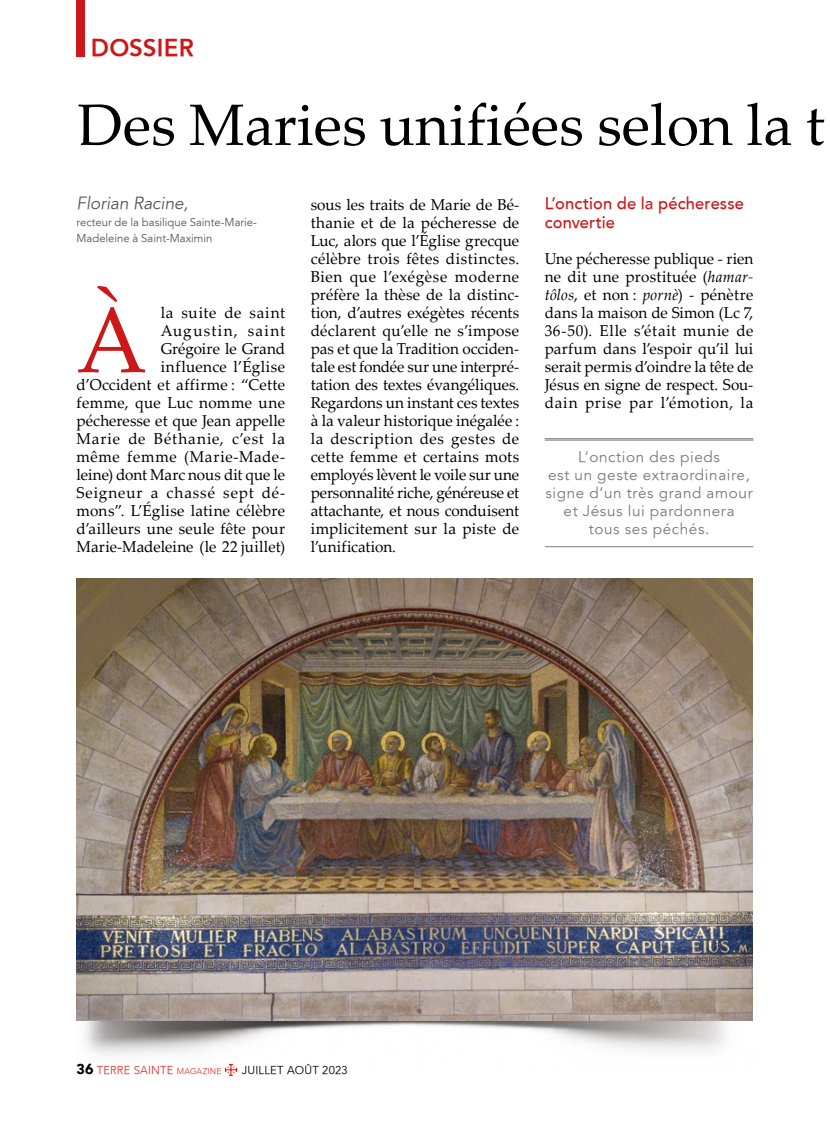
<style>
.page{position:relative;width:830px;height:1127px;background:#fff}
.page>*{position:absolute;margin:0;border:0;box-sizing:border-box;transform-origin:0 0}
.t1{font:93.3px "Palatino Linotype";color:#cd1719}
.t2{font:58.5px "Palatino Linotype";color:#000}
.t3{font:800 24px "Avenir";letter-spacing:.005em;color:#cd1719}
.t4{font:italic 17.25px "Avenir";color:#575756}
.t5{font:500 16.5px/19.5px "Avenir";letter-spacing:.005em;color:#cd1719}
.t6{font:15.75px/18px "Palatino Linotype";letter-spacing:.015em;color:#000;text-align:justify}
.t7{font:300 15px/18px "Avenir 45";letter-spacing:.04em;color:#7c7b7b;text-align:center}
.t8{font:300 11.25px/16.5px "Avenir 45";color:#575756}
.t9{font:300 11.25px "Avenir";letter-spacing:.02em;color:#e3231d}
.t10{font:300 11.25px "Avenir 45";letter-spacing:.02em;color:#000}
.s1{font-style:italic}
.s2{font-weight:900;font-size:14.25px;color:#000}
.s3{font-size:8.25px}
</style>
<div class="page">
<img style="left:84px;top:1018px;width:669px;height:58px">
<img style="left:76px;top:579px;width:676px;height:442px">
<div style="left:77px;top:0;width:8px;height:56px;background:#cd1719"></div>
<hr style="left:544px;top:438px;width:209px;height:1px;background:#7c7b7b">
<hr style="left:544px;top:440px;width:209px;height:1px;background:#7c7b7b">
<hr style="left:544px;top:546px;width:209px;height:1px;background:#7c7b7b">
<h3 class="t3" style="left:91px;top:34px;width:104px">DOSSIER</h3>
<h2 class="t2" style="left:78px;top:83px;width:748px">Des Maries unifiées selon la t</h2>
<p class="t4" style="left:77px;top:193px;width:113px">Florian Racine,</p>
<p class="t8" style="left:77px;top:214px;width:182px">recteur de la basilique Sainte-Marie-<br>Madeleine à Saint-Maximin</p>
<h1 class="t1" style="left:77px;top:274px;width:72px">À</h1>
<p class="t6" style="left:77px;top:303px;width:210px;text-align:right">la suite de saint<br>Augustin, saint<br>Grégoire le Grand<br>influence l’Église<br>d’Occident et affirme : “Cette femme, que Luc nomme une pécheresse et que Jean appelle<br>Marie de Béthanie, c’est la même femme (Marie-Made&shy;leine) dont Marc nous dit que le<br>Seigneur a chassé sept dé&shy;mons”. L’Église latine célèbre d’ailleurs une seule fête pour<br>Marie-Madeleine (le 22 juillet)</p>
<p class="t6" style="left:310px;top:195px;width:210px">sous les traits de Marie de Bé&shy;thanie et de la pécheresse de Luc, alors que l’Église grecque célèbre trois fêtes distinctes.<br>Bien que l’exégèse moderne préfère la thèse de la distinc&shy;tion, d’autres exégètes récents déclarent qu’elle ne s’impose pas et que la Tradition occiden&shy;tale est fondée sur une interpré&shy;tation des textes évangéliques.<br>Regardons un instant ces textes à la valeur historique inégalée : la description des gestes de cette femme et certains mots employés lèvent le voile sur une personnalité riche, généreuse et attachante, et nous conduisent implicitement sur la piste de l’unification.</p>
<p class="t5" style="left:544px;top:194px;width:201px">L’onction de la pécheresse convertie</p>
<p class="t6" style="left:544px;top:249px;width:210px">Une pécheresse publique - rien ne dit une prostituée (<span class="s1">hamar&shy;tôlos</span>, et non : <span class="s1">pornè</span>) - pénètre dans la maison de Simon (Lc 7, 36-50). Elle s’était munie de parfum dans l’espoir qu’il lui serait permis d’oindre la tête de Jésus en signe de respect. Sou&shy;dain prise par l’émotion, la</p>
<p class="t7" style="left:545px;top:448px;width:209px">L’onction des pieds<br>est un geste extraordinaire, signe d’un très grand amour et Jésus lui pardonnera<br>tous ses péchés.</p>
<p class="t9" style="left:77px;top:1064px;width:146px"><span class="s2">36</span> TERRE SAINTE <span class="s3">MAGAZINE</span></p>
<p class="t10" style="left:242px;top:1064px;width:107px">Jui llet août 2023</p>
</div>
